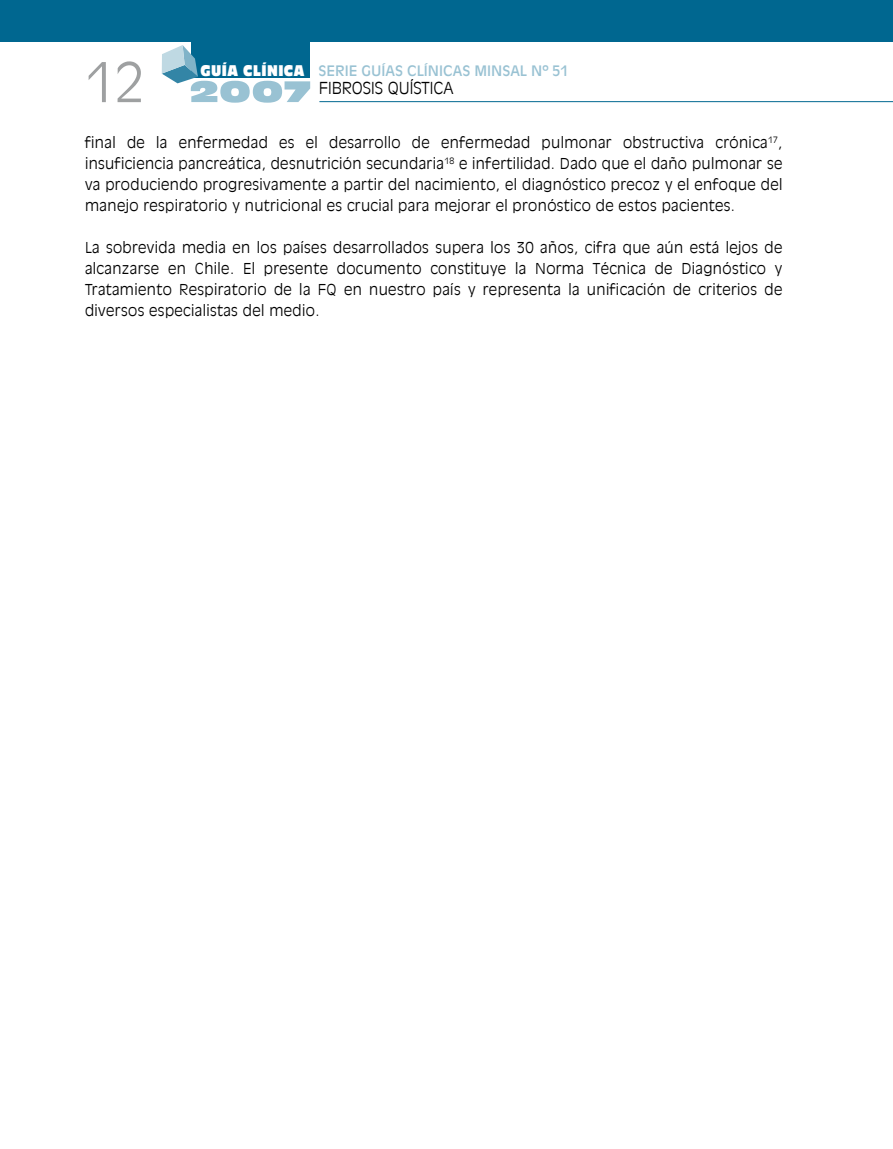
<style>
.page{position:relative;width:893px;height:1149px;background:#fff}
.page>*{position:absolute;margin:0;border:0;box-sizing:border-box;transform-origin:0 0}
.t1{font:300 54px "Antique Olive LT";color:#9ea0a1}
.t2{font:300 16.5px "Antique Olive LT";color:#000}
.t3{font:300 15px/21px "Antique Olive LT";letter-spacing:.025em;color:#000;text-align:justify}
.t4{font:14.4px "Antique Olive LT";color:#99c2d3}
.s1{font-family:"Antique Olive LT Nord";font-size:15px;color:#fff}
</style>
<div class="page">
<div style="left:191px;top:4px;width:119px;height:74px;background:#006790"></div>
<div style="left:0;top:0;width:893px;height:42px;background:#006790"></div>
<hr style="left:319px;top:101px;width:574px;height:1px;background:#006790">
<svg style="left:162px;top:45px;width:148px;height:58px"></svg>
<h1 class="t1" style="left:85px;top:50px;width:62px">12</h1>
<p class="t4" style="left:200px;top:62px;width:370px"><span class="s1">GUÍA CLÍNICA</span> SERIE GUÍAS CLÍNICAS MINSAL Nº 51</p>
<p class="t2" style="left:319px;top:78px;width:136px">FIBROSIS QUÍSTICA</p>
<p class="t3" style="left:85px;top:132px;width:699px">final de la enfermedad es el desarrollo de enfermedad pulmonar obstructiva crónica<sup>17</sup>, insuficiencia pancreática, desnutrición secundaria<sup>18</sup> e infertilidad. Dado que el daño pulmonar se va produciendo progresivamente a partir del nacimiento, el diagnóstico precoz y el enfoque del manejo respiratorio y nutricional es crucial para mejorar el pronóstico de estos pacientes.</p>
<p class="t3" style="left:85px;top:237px;width:699px">La sobrevida media en los países desarrollados supera los 30 años, cifra que aún está lejos de alcanzarse en Chile. El presente documento constituye la Norma Técnica de Diagnóstico y Tratamiento Respiratorio de la FQ en nuestro país y representa la unificación de criterios de diversos especialistas del medio.</p>
</div>
